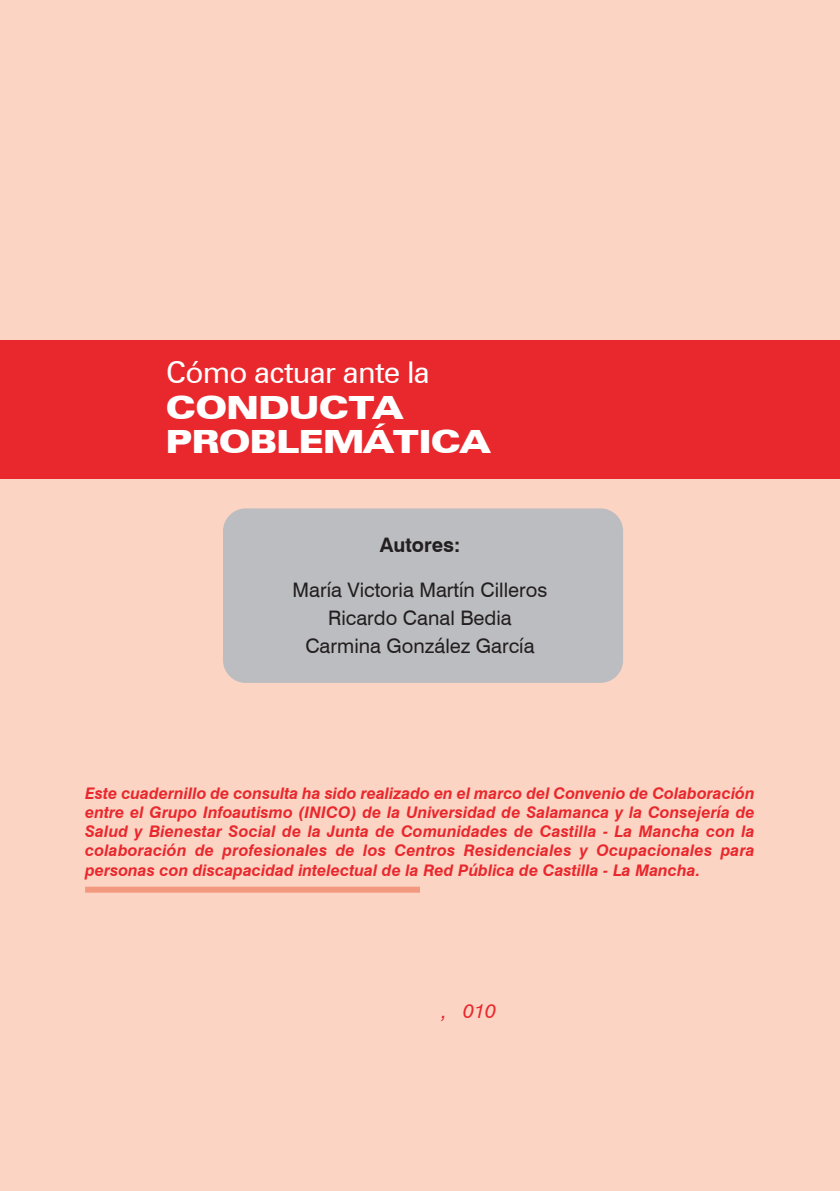
<style>
.page{position:relative;width:840px;height:1191px;background:#fff}
.page>*{position:absolute;margin:0;border:0;box-sizing:border-box;transform-origin:0 0}
.t1{font:900 expanded 32px/34px "Zurich BT";color:#fff}
.t2{font:30px "Zurich BT";letter-spacing:-.025em;color:#fff}
.t3{font:20px/28px "Swiss 721 BT";color:#231f20;text-align:center}
.t4{font:700 20px "Swiss 721 BT";color:#231f20}
.t5{font:italic 20px "Swiss 721 BT";color:#e9282d}
.t6{font:italic 700 16px/19.2px "Swiss 721 BT";color:#e9282d;text-align:justify}
</style>
<div class="page">
<div style="left:0;top:0;width:839px;height:1191px;background:#fbd4c4"></div>
<div style="left:85px;top:886px;width:335px;height:6px;background:#f39980"></div>
<div style="left:0;top:340px;width:839px;height:139px;background:#e9282d"></div>
<div style="left:223px;top:508px;width:399px;height:175px;background:#bcbdc0;border-radius:23px"></div>
<p class="t2" style="left:166px;top:354px;width:265px">Cómo actuar ante la</p>
<p class="t1" style="left:166px;top:390px;width:324px">CONDUCTA<br>PROBLEMÂTICA</p>
<p class="t4" style="left:379px;top:532px;width:82px">Autores"</p>
<p class="t3" style="left:292px;top:575px;width:256px">María Victoria Martín Cilleros<br>Ricardo Canal Bedia<br>Carmina González García</p>
<p class="t6" style="left:85px;top:783px;width:671px">Este cuadernillo de consulta ha sido realizado en el marco del Convenio de Colaboración entre el Grupo Infoautismo (INICO) de la Universidad de Salamanca y la Consejería de Salud y Bienestar Social de la Junta de Comunidades de Castilla - La Mancha con la colaboración de profesionales de los Centros Residenciales y Ocupacionales para personas con discapacidad intelectual de la Red Pública de Castilla - La Mancha.</p>
<p class="t5" style="left:441px;top:998px;width:56px">, 010</p>
</div>
